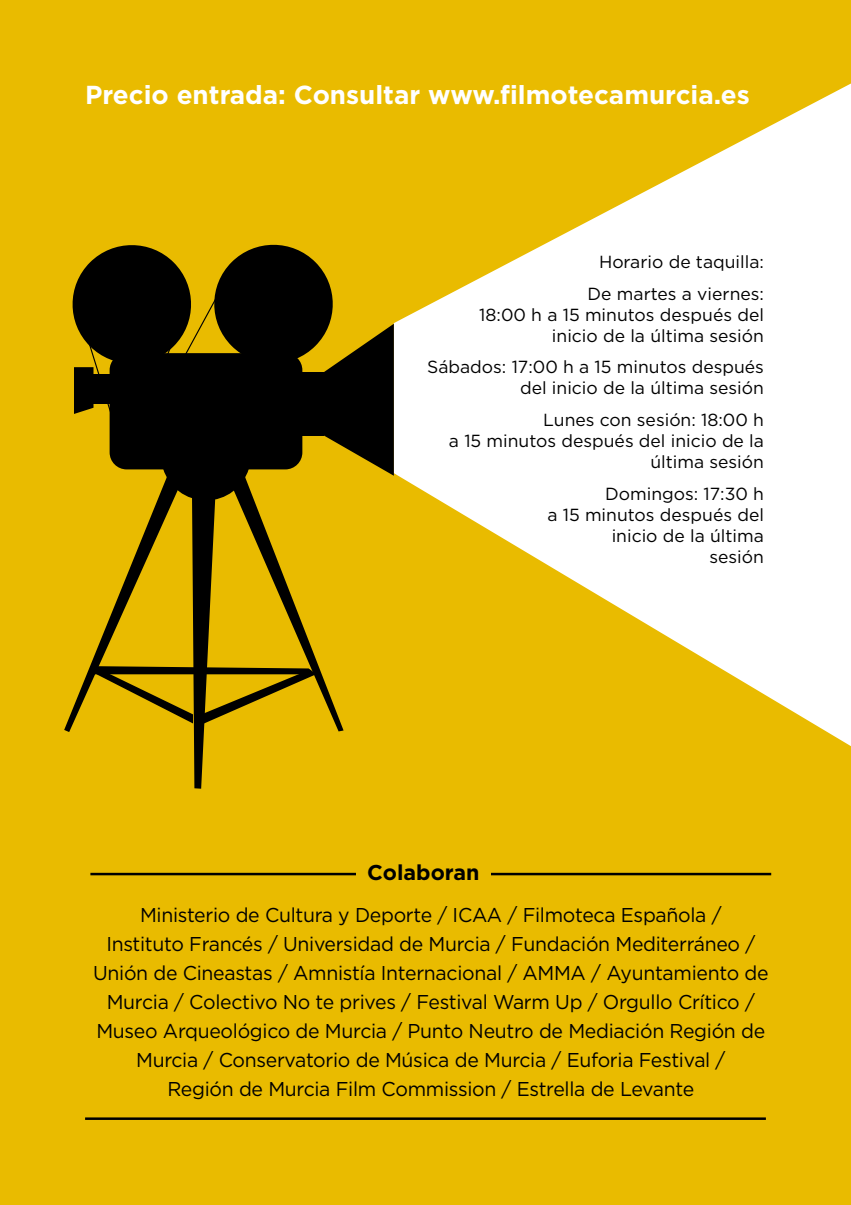
<style>
.page{position:relative;width:851px;height:1205px;background:#fff}
.page>*{position:absolute;margin:0;border:0;box-sizing:border-box;transform-origin:0 0}
.t1{font:700 26px "Gotham";color:#fff}
.t2{font:700 21.5px "Gotham";color:#000}
.t3{font:20px/29px "Gotham";letter-spacing:-.015em;color:#000;text-align:center}
.t4{font:17.5px/21px "Gotham";color:#000;text-align:right}
</style>
<div class="page">
<div style="left:0;top:0;width:850px;height:1205px;background:#e9bb00"></div>
<svg style="left:394px;top:84px;width:456px;height:662px;fill:#fff"></svg>
<svg style="left:64px;top:244px;width:330px;height:545px"></svg>
<div style="left:236px;top:422px;width:47px;height:5px;background:#000;border-radius:3px"></div>
<div style="left:236px;top:435px;width:47px;height:6px;background:#000;border-radius:3px"></div>
<div style="left:236px;top:448px;width:47px;height:6px;background:#000;border-radius:3px"></div>
<hr style="left:85px;top:1117px;width:680px;height:3px;background:#000">
<hr style="left:90px;top:873px;width:681px;height:2px;background:#000">
<div style="left:356px;top:858px;width:134px;height:26px;background:#e9bb00"></div>
<h1 class="t1" style="left:85px;top:78px;width:666px">Precio entrada: Consultar www.filmotecamurcia.es</h1>
<p class="t4" style="left:587px;top:246px;width:178px;line-height:31.5px">Horario de taquilla:<br>De martes a viernes:</p>
<p class="t4" style="left:479px;top:303px;width:286px">18:00 h a 15 minutos después del inicio de la última sesión</p>
<p class="t4" style="left:427px;top:356px;width:338px">Sábados: 17:00 h a 15 minutos después del inicio de la última sesión</p>
<p class="t4" style="left:449px;top:409px;width:316px">Lunes con sesión: 18:00 h<br>a 15 minutos después del inicio de la última sesión</p>
<p class="t4" style="left:547px;top:482px;width:218px">Domingos: 17:30 h<br>a 15 minutos después del inicio de la última<br>sesión</p>
<p class="t2" style="left:367px;top:858px;width:114px">Colaboran</p>
<p class="t3" style="left:93px;top:899px;width:677px">Ministerio de Cultura y Deporte / ICAA / Filmoteca Española /<br>Instituto Francés / Universidad de Murcia / Fundación Mediterráneo / Unión de Cineastas / Amnistía Internacional / AMMA / Ayuntamiento de Murcia / Colectivo No te prives / Festival Warm Up / Orgullo Crítico / Museo Arqueológico de Murcia / Punto Neutro de Mediación Región de Murcia / Conservatorio de Música de Murcia / Euforia Festival /<br>Región de Murcia Film Commission / Estrella de Levante</p>
</div>
